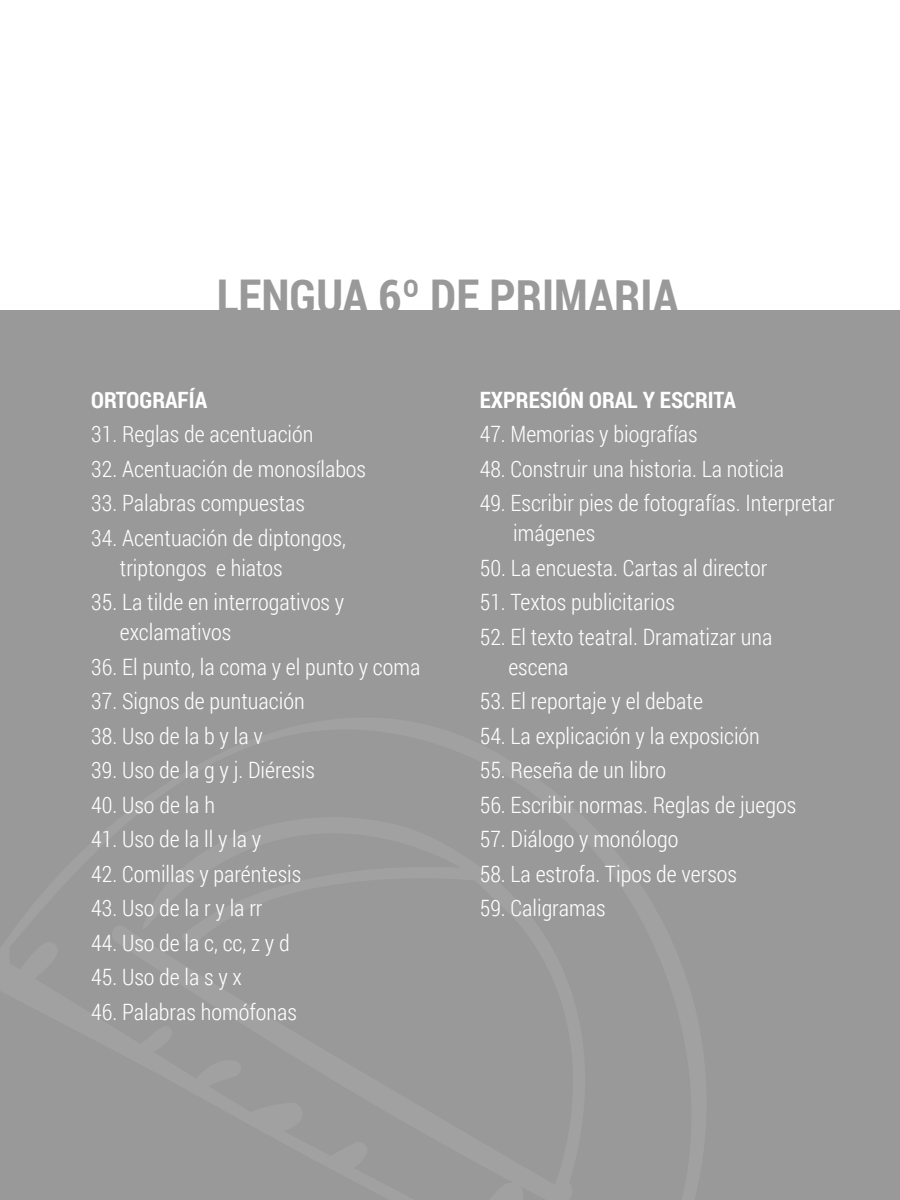
<style>
.page{position:relative;width:900px;height:1200px;background:#fff}
.page>*{position:absolute;margin:0;border:0;box-sizing:border-box;transform-origin:0 0}
.t1{font:700 46.5px "Roboto Condensed";color:#999}
.t2{font:300 22.5px/30px "Roboto Condensed";color:#fff}
.t3{font:700 22.5px "Roboto Condensed";color:#fff}
</style>
<div class="page">
<div style="left:0;top:310px;width:900px;height:890px;background:#999"></div>
<h1 class="t1" style="left:217px;top:264px;width:463px">LENGUA 6º DE PRIMARIA</h1>
<p class="t3" style="left:91px;top:384px;width:118px">ORTOGRAFÍA</p>
<p class="t2" style="left:91px;top:419px;width:224px">31. Reglas de acentuación</p>
<p class="t2" style="left:91px;top:453px;width:276px">32. Acentuación de monosílabos</p>
<p class="t2" style="left:91px;top:488px;width:215px">33. Palabras compuestas</p>
<p class="t2" style="left:120px;top:522px;width:227px;text-indent:-29px">34. Acentuación de diptongos, triptongos e hiatos</p>
<p class="t2" style="left:120px;top:587px;width:226px;text-indent:-29px">35. La tilde en interrogativos y exclamativos</p>
<p class="t2" style="left:91px;top:651px;width:331px">36. El punto, la coma y el punto y coma</p>
<p class="t2" style="left:91px;top:686px;width:215px">37. Signos de puntuación</p>
<p class="t2" style="left:91px;top:720px;width:173px">38. Uso de la b y la v</p>
<p class="t2" style="left:91px;top:755px;width:225px">39. Uso de la g y j. Diéresis</p>
<p class="t2" style="left:91px;top:789px;width:125px">40. Uso de la h</p>
<p class="t2" style="left:91px;top:824px;width:172px">41. Uso de la ll y la y</p>
<p class="t2" style="left:91px;top:858px;width:212px">42. Comillas y paréntesis</p>
<p class="t2" style="left:91px;top:893px;width:173px">43. Uso de la r y la rr</p>
<p class="t2" style="left:91px;top:927px;width:200px">44. Uso de la c, cc, z y d</p>
<p class="t2" style="left:91px;top:962px;width:152px">45. Uso de la s y x</p>
<p class="t2" style="left:91px;top:996px;width:207px">46. Palabras homófonas</p>
<p class="t3" style="left:480px;top:384px;width:258px">EXPRESIÓN ORAL Y ESCRITA</p>
<p class="t2" style="left:480px;top:419px;width:219px">47. Memorias y biografías</p>
<p class="t2" style="left:480px;top:453px;width:306px">48. Construir una historia. La noticia</p>
<p class="t2" style="left:513px;top:487px;width:323px;text-indent:-33px">49. Escribir pies de fotografías. Interpretar imágenes</p>
<p class="t2" style="left:480px;top:552px;width:289px">50. La encuesta. Cartas al director</p>
<p class="t2" style="left:480px;top:586px;width:197px">51. Textos publicitarios</p>
<p class="t2" style="left:508px;top:621px;width:266px;text-indent:-29px">52. El texto teatral. Dramatizar una escena</p>
<p class="t2" style="left:480px;top:685px;width:225px">53. El reportaje y el debate</p>
<p class="t2" style="left:480px;top:720px;width:282px">54. La explicación y la exposición</p>
<p class="t2" style="left:480px;top:754px;width:188px">55. Reseña de un libro</p>
<p class="t2" style="left:480px;top:789px;width:318px">56. Escribir normas. Reglas de juegos</p>
<p class="t2" style="left:480px;top:823px;width:200px">57. Diálogo y monólogo</p>
<p class="t2" style="left:480px;top:858px;width:259px">58. La estrofa. Tipos de versos</p>
<p class="t2" style="left:480px;top:892px;width:127px">59. Caligramas</p>
</div>
